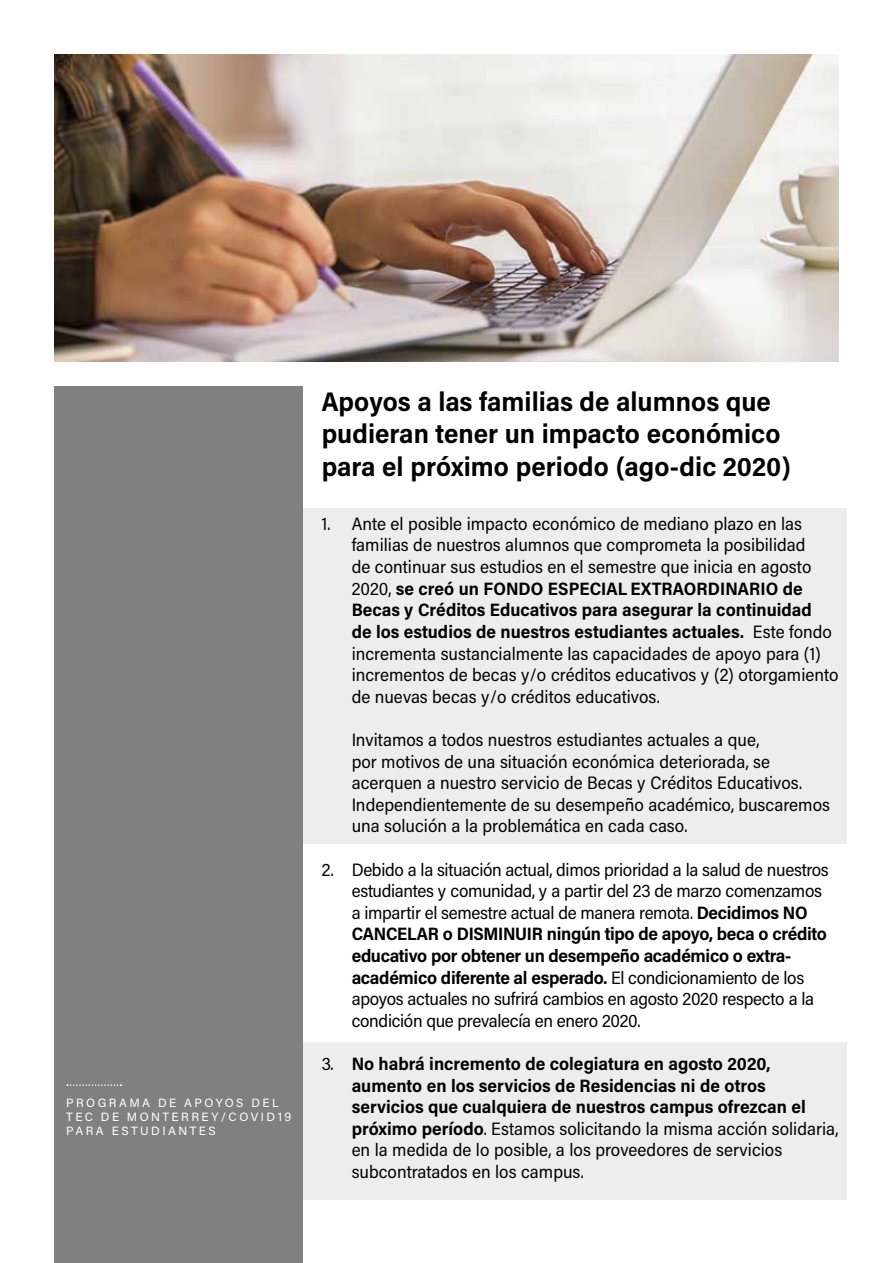
<style>
.page{position:relative;width:893px;height:1263px;background:#fff}
.page>*{position:absolute;margin:0;border:0;box-sizing:border-box;transform-origin:0 0}
.t1{font:27px/32.4px "Acumin Variable Concept";letter-spacing:.03em;color:#000}
.t2{font:18px/21.6px "Acumin Variable Concept";letter-spacing:-.005em;color:#000}
.t3{font:18px/21.6px "Acumin Variable Concept";letter-spacing:.025em;color:#000}
.t4{font:12px/14.4px "Acumin Variable Concept";letter-spacing:.215em;color:#fff}
</style>
<div class="page">
<div style="left:303px;top:508px;width:543px;height:336px;background:#ededed"></div>
<div style="left:303px;top:1042px;width:543px;height:158px;background:#ededed"></div>
<div style="left:55px;top:387px;width:248px;height:876px;background:#808080"></div>
<svg style="left:67px;top:1084px;width:55px;height:2px"></svg>
<img style="left:54px;top:54px;width:785px;height:307px">
<p class="t4" style="left:66px;top:1095px;width:226px">PROGRAMA DE APOYOS DEL<br>TEC DE MONTERREY/COVID19<br>PARA ESTUDIANTES</p>
<h1 class="t1" style="left:322px;top:384px;width:470px">Apoyos a las familias de alumnos que pudieran tener un impacto económico para el próximo periodo (ago-dic 2020)</h1>
<p class="t2" style="left:352px;top:512px;width:489px;text-indent:-30px">1. Ante el posible impacto económico de mediano plazo en las familias de nuestros alumnos que comprometa la posibilidad<br>de continuar sus estudios en el semestre que inicia en agosto 2020, se creó un FONDO ESPECIAL EXTRAORDINARIO de Becas y Créditos Educativos para asegurar la continuidad<br>de los estudios de nuestros estudiantes actuales. Este fondo incrementa sustancialmente las capacidades de apoyo para (1) incrementos de becas y/o créditos educativos y (2) otorgamiento de nuevas becas y/o créditos educativos.</p>
<p class="t2" style="left:352px;top:728px;width:480px">Invitamos a todos nuestros estudiantes actuales a que,<br>por motivos de una situación económica deteriorada, se acerquen a nuestro servicio de Becas y Créditos Educativos.<br>Independientemente de su desempeño académico, buscaremos una solución a la problemática en cada caso.</p>
<p class="t2" style="left:352px;top:858px;width:479px;text-indent:-30px">2. Debido a la situación actual, dimos prioridad a la salud de nuestros estudiantes y comunidad, y a partir del 23 de marzo comenzamos a impartir el semestre actual de manera remota. Decidimos NO CANCELAR o DISMINUIR ningún tipo de apoyo, beca o crédito educativo por obtener un desempeño académico o extra&shy;académico diferente al esperado. El condicionamiento de los apoyos actuales no sufrirá cambios en agosto 2020 respecto a la condición que prevalecía en enero 2020.</p>
<p class="t3" style="left:352px;top:1052px;width:488px;text-indent:-30px">3. No habrá incremento de colegiatura en agosto 2020, aumento en los servicios de Residencias ni de otros servicios que cualquiera de nuestros campus ofrezcan el próximo período. Estamos solicitando la misma acción solidaria, en la medida de lo posible, a los proveedores de servicios subcontratados en los campus.</p>
</div>
